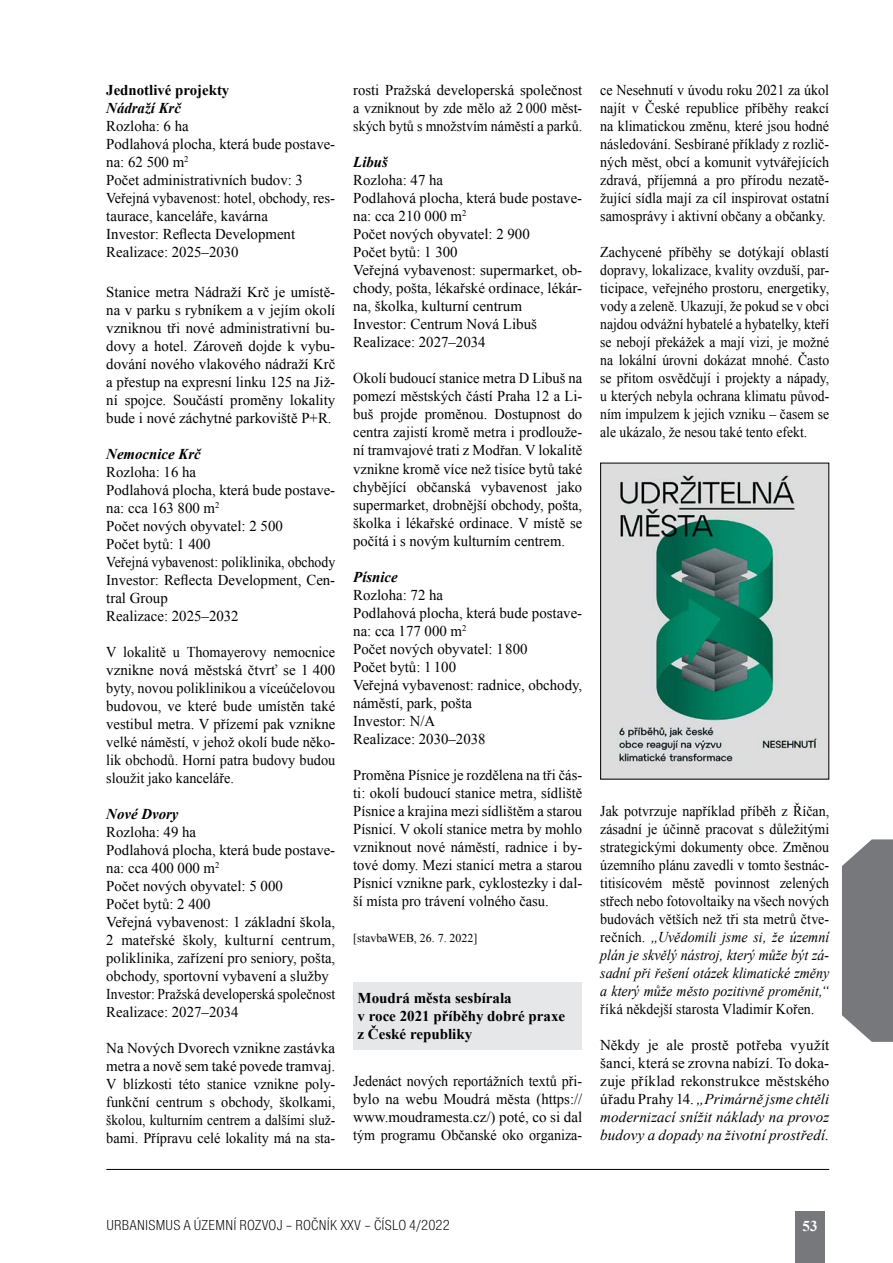
<style>
.page{position:relative;width:893px;height:1263px;background:#fff}
.page>*{position:absolute;margin:0;border:0;box-sizing:border-box;transform-origin:0 0}
.t1{font:15px/18px "Times New Roman";color:#000;text-align:justify}
.t2{font:15px/18px "Times New Roman";color:#000;text-align:justify;scale:.95 1}
.t3{font:15px/18px "Times New Roman";color:#000;text-align:justify;scale:.94 1}
.t4{font:15px/18px "Times New Roman";color:#000;text-align:justify;scale:.93 1}
.t5{font:700 15px/18px "Times New Roman";color:#000}
.t6{font:15px "Nimbus Sans DOT Ligh Cond";letter-spacing:.015em;color:#000}
.t7{font:italic 700 15px "Times New Roman";color:#000}
.t8{font:15px "Times New Roman";color:#000;scale:.91 1}
.t9{font:15px "Times New Roman";color:#000;scale:.92 1}
.t10{font:700 15px "Times New Roman";color:#fff}
.t11{font:12px "Times New Roman";color:#000}
.s1{font-style:italic}
</style>
<div class="page">
<div style="left:795px;top:1212px;width:30px;height:51px;background:#77787b"></div>
<hr style="left:106px;top:1169px;width:723px;height:1px;background:#000">
<svg style="left:842px;top:839px;width:51px;height:203px;background:#818285"></svg>
<div style="left:353px;top:982px;width:229px;height:68px;background:#e6e7e8"></div>
<img style="left:602px;top:465px;width:225px;height:312px">
<p class="t5" style="left:106px;top:81px;width:125px">Jednotlivé projekty</p>
<p class="t7" style="left:106px;top:98px;width:76px">Nádraží Krč</p>
<p class="t1" style="left:106px;top:117px;width:84px">Rozloha: 6 ha</p>
<p class="t1" style="left:106px;top:135px;width:230px">Podlahová plocha, která bude postave&shy;na: 62 500 m<sup>2</sup></p>
<p class="t1" style="left:106px;top:171px;width:198px">Počet administrativních budov: 3</p>
<p class="t3" style="left:106px;top:189px;width:245px">Veřejná vybavenost: hotel, obchody, res&shy;taurace, kanceláře, kavárna</p>
<p class="t1" style="left:106px;top:225px;width:190px">Investor: Reflecta Development</p>
<p class="t1" style="left:106px;top:243px;width:134px">Realizace: 2025–2030</p>
<p class="t1" style="left:106px;top:283px;width:230px">Stanice metra Nádraží Krč je umístě&shy;na v parku s rybníkem a v jejím okolí vzniknou tři nové administrativní bu&shy;dovy a hotel. Zároveň dojde k vybu&shy;dování nového vlakového nádraží Krč a přestup na expresní linku 125 na Již&shy;ní spojce. Součástí proměny lokality bude i nové záchytné parkoviště P+R.</p>
<p class="t7" style="left:106px;top:443px;width:96px">Nemocnice Krč</p>
<p class="t1" style="left:106px;top:463px;width:91px">Rozloha: 16 ha</p>
<p class="t1" style="left:106px;top:481px;width:230px">Podlahová plocha, která bude postave&shy;na: cca 163 800 m<sup>2</sup></p>
<p class="t1" style="left:106px;top:517px;width:178px">Počet nových obyvatel: 2 500</p>
<p class="t1" style="left:106px;top:535px;width:106px">Počet bytů: 1 400</p>
<p class="t9" style="left:106px;top:552px;width:250px">Veřejná vybavenost: poliklinika, obchody</p>
<p class="t1" style="left:106px;top:571px;width:230px">Investor: Reflecta Development, Cen&shy;tral Group</p>
<p class="t1" style="left:106px;top:607px;width:134px">Realizace: 2025–2032</p>
<p class="t2" style="left:106px;top:643px;width:243px">V lokalitě u Thomayerovy nemocnice vznikne nová městská čtvrť se 1 400 byty, novou poliklinikou a víceúčelovou budovou, ve které bude umístěn také vestibul metra. V přízemí pak vznikne velké náměstí, v jehož okolí bude něko&shy;lik obchodů. Horní patra budovy budou sloužit jako kanceláře.</p>
<p class="t7" style="left:106px;top:803px;width:74px">Nové Dvory</p>
<p class="t1" style="left:106px;top:823px;width:91px">Rozloha: 49 ha</p>
<p class="t1" style="left:106px;top:841px;width:230px">Podlahová plocha, která bude postave&shy;na: cca 400 000 m<sup>2</sup></p>
<p class="t1" style="left:106px;top:877px;width:178px">Počet nových obyvatel: 5 000</p>
<p class="t1" style="left:106px;top:895px;width:106px">Počet bytů: 2 400</p>
<p class="t1" style="left:106px;top:913px;width:230px">Veřejná vybavenost: 1 základní škola, 2 mateřské školy, kulturní centrum, poliklinika, zařízení pro seniory, pošta, obchody, sportovní vybavení a služby</p>
<p class="t8" style="left:106px;top:984px;width:253px">Investor: Pražská developerská společnost</p>
<p class="t1" style="left:106px;top:1003px;width:134px">Realizace: 2027–2034</p>
<p class="t1" style="left:106px;top:1039px;width:230px">Na Nových Dvorech vznikne zastávka metra a nově sem také povede tramvaj.<br>V blízkosti této stanice vznikne poly&shy;funkční centrum s obchody, školkami, školou, kulturním centrem a dalšími služ&shy;bami. Přípravu celé lokality má na sta-</p>
<p class="t1" style="left:353px;top:81px;width:230px">rosti Pražská developerská společnost a vzniknout by zde mělo až 2 000 měst&shy;ských bytů s množstvím náměstí a parků.</p>
<p class="t7" style="left:353px;top:152px;width:36px">Libuš</p>
<p class="t1" style="left:353px;top:171px;width:91px">Rozloha: 47 ha</p>
<p class="t1" style="left:353px;top:189px;width:230px">Podlahová plocha, která bude postave&shy;na: cca 210 000 m<sup>2</sup></p>
<p class="t1" style="left:353px;top:225px;width:178px">Počet nových obyvatel: 2 900</p>
<p class="t1" style="left:353px;top:243px;width:106px">Počet bytů: 1 300</p>
<p class="t1" style="left:353px;top:261px;width:230px">Veřejná vybavenost: supermarket, ob&shy;chody, pošta, lékařské ordinace, lékár&shy;na, školka, kulturní centrum</p>
<p class="t1" style="left:353px;top:315px;width:185px">Investor: Centrum Nová Libuš</p>
<p class="t1" style="left:353px;top:333px;width:134px">Realizace: 2027–2034</p>
<p class="t1" style="left:353px;top:369px;width:230px">Okolí budoucí stanice metra D Libuš na pomezí městských částí Praha 12 a Li&shy;buš projde proměnou. Dostupnost do centra zajistí kromě metra i prodlouže&shy;ní tramvajové trati z Modřan. V lokalitě vznikne kromě více než tisíce bytů také chybějící občanská vybavenost jako supermarket, drobnější obchody, pošta, školka i lékařské ordinace. V místě se počítá i s novým kulturním centrem.</p>
<p class="t7" style="left:353px;top:566px;width:46px">Písnice</p>
<p class="t1" style="left:353px;top:585px;width:91px">Rozloha: 72 ha</p>
<p class="t1" style="left:353px;top:603px;width:230px">Podlahová plocha, která bude postave&shy;na: cca 177 000 m<sup>2</sup></p>
<p class="t1" style="left:353px;top:639px;width:176px">Počet nových obyvatel: 1 800</p>
<p class="t1" style="left:353px;top:657px;width:104px">Počet bytů: 1 100</p>
<p class="t1" style="left:353px;top:675px;width:230px">Veřejná vybavenost: radnice, obchody, náměstí, park, pošta</p>
<p class="t1" style="left:353px;top:711px;width:84px">Investor: N/A</p>
<p class="t1" style="left:353px;top:729px;width:134px">Realizace: 2030–2038</p>
<p class="t1" style="left:353px;top:765px;width:230px">Proměna Písnice je rozdělena na tři čás&shy;ti: okolí budoucí stanice metra, sídliště Písnice a krajina mezi sídlištěm a starou Písnicí. V okolí stanice metra by mohlo vzniknout nové náměstí, radnice i by&shy;tové domy. Mezi stanicí metra a starou Písnicí vznikne park, cyklostezky i dal&shy;ší místa pro trávení volného času.</p>
<p class="t11" style="left:353px;top:929px;width:126px">[stavbaWEB, 26. 7. 2022]</p>
<p class="t5" style="left:357px;top:989px;width:209px">Moudrá města sesbírala<br>v roce 2021 příběhy dobré praxe z České republiky</p>
<p class="t3" style="left:353px;top:1071px;width:245px">Jedenáct nových reportážních textů při&shy;bylo na webu Moudrá města (https:// www.moudramesta.cz/) poté, co si dal tým programu Občanské oko organiza-</p>
<p class="t3" style="left:600px;top:81px;width:245px">ce Nesehnutí v úvodu roku 2021 za úkol najít v České republice příběhy reakcí na klimatickou změnu, které jsou hodné následování. Sesbírané příklady z rozlič&shy;ných měst, obcí a komunit vytvářejících zdravá, příjemná a pro přírodu nezatě&shy;žující sídla mají za cíl inspirovat ostatní samosprávy i aktivní občany a občanky.</p>
<p class="t2" style="left:600px;top:243px;width:243px">Zachycené příběhy se dotýkají oblastí dopravy, lokalizace, kvality ovzduší, par&shy;ticipace, veřejného prostoru, energetiky, vody a zeleně. Ukazují, že pokud se v obci najdou odvážní hybatelé a hybatelky, kteří se nebojí překážek a mají vizi, je možné na lokální úrovni dokázat mnohé. Často se přitom osvědčují i projekty a nápady, u kterých nebyla ochrana klimatu původ&shy;ním impulzem k jejich vzniku – časem se ale ukázalo, že nesou také tento efekt.</p>
<p class="t4" style="left:600px;top:801px;width:248px">Jak potvrzuje například příběh z Říčan, zásadní je účinně pracovat s důležitými strategickými dokumenty obce. Změnou územního plánu zavedli v tomto šestnác&shy;titisícovém městě povinnost zelených střech nebo fotovoltaiky na všech nových budovách větších než tři sta metrů čtve&shy;rečních. <span class="s1">„Uvědomili jsme si, že územní plán je skvělý nástroj, který může být zá&shy;sadní při řešení otázek klimatické změny a který může město pozitivně proměnit,“ </span>říká někdejší starosta Vladimír Kořen.</p>
<p class="t1" style="left:600px;top:1035px;width:230px">Někdy je ale prostě potřeba využít šanci, která se zrovna nabízí. To doka&shy;zuje příklad rekonstrukce městského úřadu Prahy 14. <span class="s1">„Primárně jsme chtěli modernizací snížit náklady na provoz budovy a dopady na životní prostředí.</span></p>
<p class="t6" style="left:106px;top:1217px;width:345px">URBANISMUS A ÚZEMNÍ ROZVOJ – ROČNÍK XXV – ČÍSLO 4/2022</p>
<p class="t10" style="left:802px;top:1215px;width:16px">53</p>
</div>
